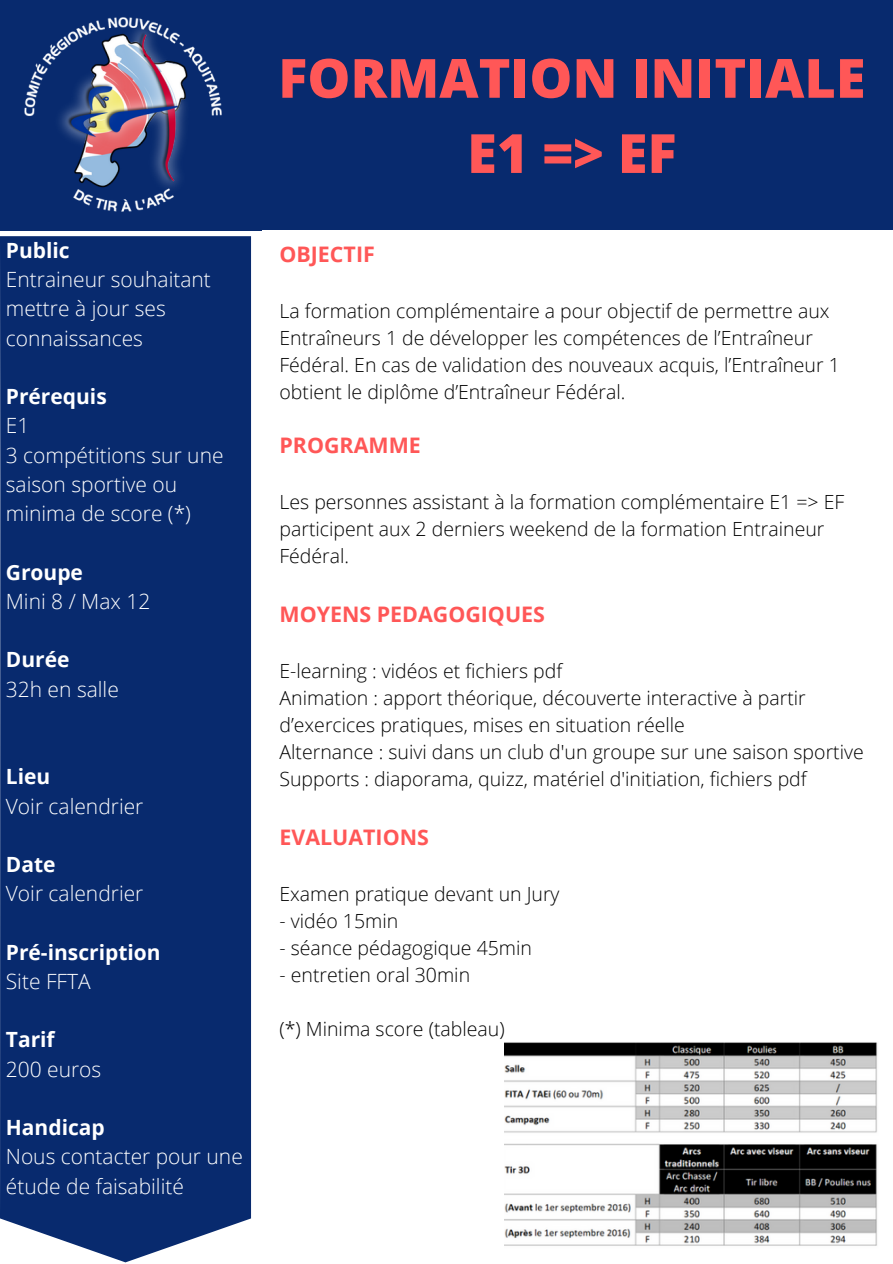
<style>
.page{position:relative;width:893px;height:1264px;background:#fff}
.page>*{position:absolute;margin:0;border:0;box-sizing:border-box;transform-origin:0 0}
.t1{font:800 54px "Open Sans";color:#ff5757}
.t2{font:700 21.45px "Open Sans";color:#ff5757}
.t3{font:300 21px/29.2px "Open Sans";color:#fff}
.t4{font:700 21px "Open Sans";color:#fff}
.t5{font:300 19.5px/27px "Open Sans";color:#000}
</style>
<div class="page">
<div style="left:0;top:0;width:892px;height:231px;background:#082a6e"></div>
<div style="left:0;top:236px;width:251px;height:1026px;background:#082a6e"></div>
<div style="left:262px;top:230px;width:630px;height:1030px;background:#fff"></div>
<img style="left:504px;top:1042px;width:374px;height:204px">
<img style="left:22px;top:13px;width:201px;height:201px">
<p class="t4" style="left:6px;top:235px;width:65px">Public</p>
<p class="t3" style="left:6px;top:264px;width:206px">Entraineur souhaitant mettre à jour ses connaissances</p>
<p class="t4" style="left:6px;top:382px;width:102px">Prérequis</p>
<p class="t3" style="left:6px;top:410px;width:25px">E1</p>
<p class="t3" style="left:6px;top:440px;width:219px">3 compétitions sur une saison sportive ou minima de score (*)</p>
<p class="t4" style="left:6px;top:557px;width:79px">Groupe</p>
<p class="t3" style="left:6px;top:586px;width:146px">Mini 8 / Max 12</p>
<p class="t4" style="left:6px;top:645px;width:65px">Durée</p>
<p class="t3" style="left:6px;top:673px;width:114px">32h en salle</p>
<p class="t4" style="left:6px;top:762px;width:46px">Lieu</p>
<p class="t3" style="left:6px;top:790px;width:139px">Voir calendrier</p>
<p class="t4" style="left:6px;top:849px;width:51px">Date</p>
<p class="t3" style="left:6px;top:878px;width:139px">Voir calendrier</p>
<p class="t4" style="left:6px;top:937px;width:156px">Pré-inscription</p>
<p class="t3" style="left:6px;top:966px;width:86px">Site FFTA</p>
<p class="t4" style="left:6px;top:1025px;width:50px">Tarif</p>
<p class="t3" style="left:6px;top:1053px;width:97px">200 euros</p>
<p class="t4" style="left:6px;top:1112px;width:100px">Handicap</p>
<p class="t3" style="left:6px;top:1141px;width:238px">Nous contacter pour une étude de faisabilité</p>
<p class="t1" style="left:278px;top:40px;width:588px">FORMATION INITIALE</p>
<p class="t1" style="left:467px;top:115px;width:211px">E1 =&gt; EF</p>
<p class="t2" style="left:279px;top:239px;width:97px">OBJECTIF</p>
<p class="t5" style="left:279px;top:297px;width:562px">La formation complémentaire a pour objectif de permettre aux Entraîneurs 1 de développer les compétences de l’Entraîneur Fédéral. En cas de validation des nouveaux acquis, l’Entraîneur 1 obtient le diplôme d’Entraîneur Fédéral.</p>
<p class="t2" style="left:279px;top:430px;width:143px">PROGRAMME</p>
<p class="t5" style="left:279px;top:488px;width:566px">Les personnes assistant à la formation complémentaire E1 =&gt; EF participent aux 2 derniers weekend de la formation Entraineur<br>Fédéral.</p>
<p class="t2" style="left:279px;top:599px;width:267px">MOYENS PEDAGOGIQUES</p>
<p class="t5" style="left:279px;top:657px;width:284px">E-learning : vidéos et fichiers pdf</p>
<p class="t5" style="left:279px;top:684px;width:528px">Animation : apport théorique, découverte interactive à partir d’exercices pratiques, mises en situation réelle</p>
<p class="t5" style="left:279px;top:738px;width:585px">Alternance : suivi dans un club d'un groupe sur une saison sportive</p>
<p class="t5" style="left:279px;top:765px;width:528px">Supports : diaporama, quizz, matériel d'initiation, fichiers pdf</p>
<p class="t2" style="left:279px;top:821px;width:151px">EVALUATIONS</p>
<p class="t5" style="left:279px;top:879px;width:281px">Examen pratique devant un Jury</p>
<p class="t5" style="left:279px;top:906px;width:120px">- vidéo 15min</p>
<p class="t5" style="left:279px;top:933px;width:254px">- séance pédagogique 45min</p>
<p class="t5" style="left:279px;top:960px;width:192px">- entretien oral 30min</p>
<p class="t5" style="left:279px;top:1014px;width:227px">(*) Minima score (tableau)</p>
</div>
